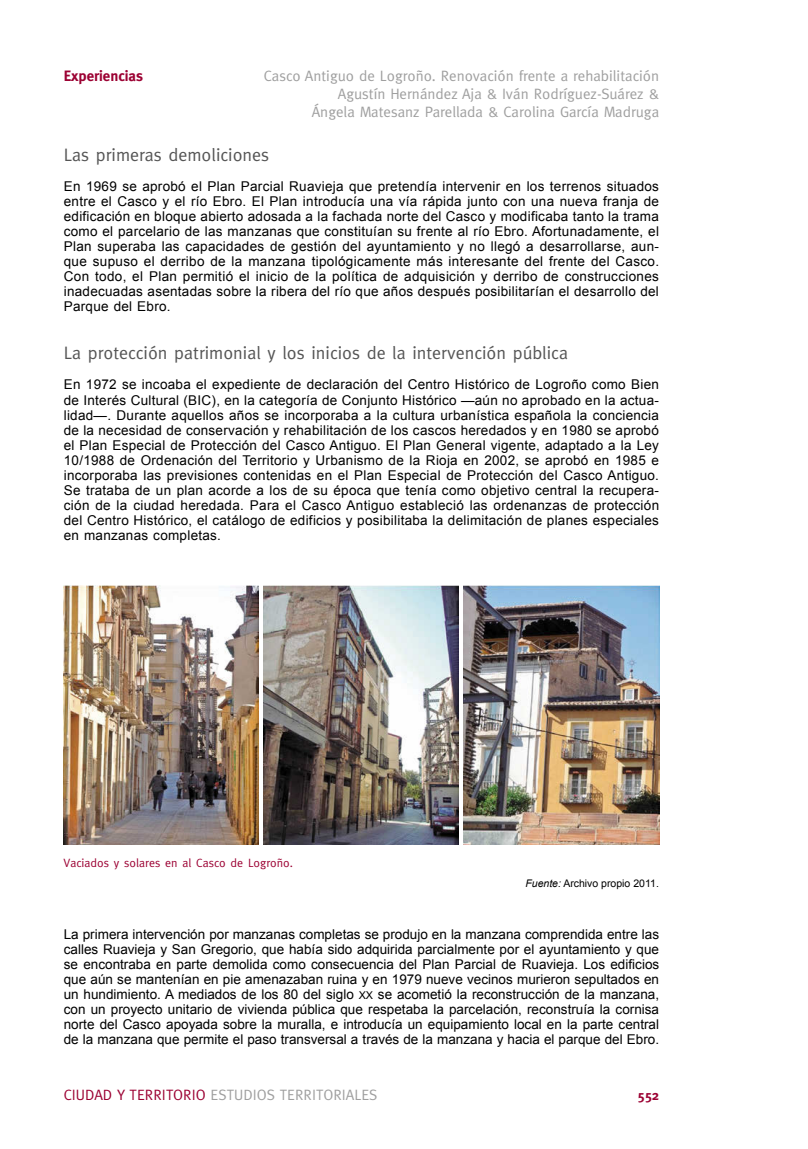
<style>
.page{position:relative;width:808px;height:1149px;background:#fff}
.page>*{position:absolute;margin:0;border:0;box-sizing:border-box;transform-origin:0 0}
.t1{font:18px "Meta";color:#555}
.t2{font:15px/18px "Meta";color:#9f9f9f;text-align:right}
.t3{font:700 15px "Meta";color:#9c0233}
.t4{font:13.5px/15px "Arial";letter-spacing:.02em;color:#000;text-align:justify}
.t5{font:700 13.5px "Meta";color:#9c0233}
.t6{font:12px "Meta";color:#9c0233}
.t7{font:10.5px "Arial";color:#000}
.s1{font-style:italic}
.s2{font-family:"Arial MT SC800";font-size:10.8px}
.s3{color:#9c0233}
</style>
<div class="page">
<img style="left:64px;top:585px;width:195px;height:259px">
<img style="left:264px;top:585px;width:195px;height:259px">
<img style="left:464px;top:585px;width:195px;height:259px">
<p class="t3" style="left:64px;top:67px;width:81px">Experiencias</p>
<p class="t2" style="left:264px;top:66px;width:397px">Casco Antiguo de Logroño. Renovación frente a rehabilitación<br>Agustín Hernández Aja &amp; Iván Rodríguez-Suárez &amp;<br>Ángela Matesanz Parellada &amp; Carolina García Madruga</p>
<h1 class="t1" style="left:64px;top:145px;width:207px">Las primeras demoliciones</h1>
<p class="t4" style="left:64px;top:179px;width:597px">En 1969 se aprobó el Plan Parcial Ruavieja que pretendía intervenir en los terrenos situados entre el Casco y el río Ebro. El Plan introducía una vía rápida junto con una nueva franja de edificación en bloque abierto adosada a la fachada norte del Casco y modificaba tanto la trama como el parcelario de las manzanas que constituían su frente al río Ebro. Afortunadamente, el Plan superaba las capacidades de gestión del ayuntamiento y no llegó a desarrollarse, aun&shy;que supuso el derribo de la manzana tipológicamente más interesante del frente del Casco.<br>Con todo, el Plan permitió el inicio de la política de adquisición y derribo de construcciones inadecuadas asentadas sobre la ribera del río que años después posibilitarían el desarrollo del Parque del Ebro.</p>
<h1 class="t1" style="left:64px;top:343px;width:506px">La protección patrimonial y los inicios de la intervención pública</h1>
<p class="t4" style="left:64px;top:377px;width:597px">En 1972 se incoaba el expediente de declaración del Centro Histórico de Logroño como Bien de Interés Cultural (BIC), en la categoría de Conjunto Histórico —aún no aprobado en la actua&shy;lidad—. Durante aquellos años se incorporaba a la cultura urbanística española la conciencia de la necesidad de conservación y rehabilitación de los cascos heredados y en 1980 se aprobó el Plan Especial de Protección del Casco Antiguo. El Plan General vigente, adaptado a la Ley 10/1988 de Ordenación del Territorio y Urbanismo de la Rioja en 2002, se aprobó en 1985 e incorporaba las previsiones contenidas en el Plan Especial de Protección del Casco Antiguo.<br>Se trataba de un plan acorde a los de su época que tenía como objetivo central la recupera&shy;ción de la ciudad heredada. Para el Casco Antiguo estableció las ordenanzas de protección del Centro Histórico, el catálogo de edificios y posibilitaba la delimitación de planes especiales en manzanas completas.</p>
<p class="t6" style="left:64px;top:855px;width:231px">Vaciados y solares en al Casco de Logroño.</p>
<p class="t7" style="left:525px;top:877px;width:135px"><span class="s1">Fuente:</span> Archivo propio 2011.</p>
<p class="t4" style="left:64px;top:926px;width:597px">La primera intervención por manzanas completas se produjo en la manzana comprendida entre las calles Ruavieja y San Gregorio, que había sido adquirida parcialmente por el ayuntamiento y que se encontraba en parte demolida como consecuencia del Plan Parcial de Ruavieja. Los edificios que aún se mantenían en pie amenazaban ruina y en 1979 nueve vecinos murieron sepultados en un hundimiento. A mediados de los 80 del siglo <span class="s2">xx</span> se acometió la reconstrucción de la manzana, con un proyecto unitario de vivienda pública que respetaba la parcelación, reconstruía la cornisa norte del Casco apoyada sobre la muralla, e introducía un equipamiento local en la parte central de la manzana que permite el paso transversal a través de la manzana y hacia el parque del Ebro.</p>
<p class="t2" style="left:64px;top:1084px;width:315px"><span class="s3">CIUDAD Y TERRITORIO</span> ESTUDIOS TERRITORIALES</p>
<p class="t5" style="left:637px;top:1086px;width:23px">552</p>
</div>
